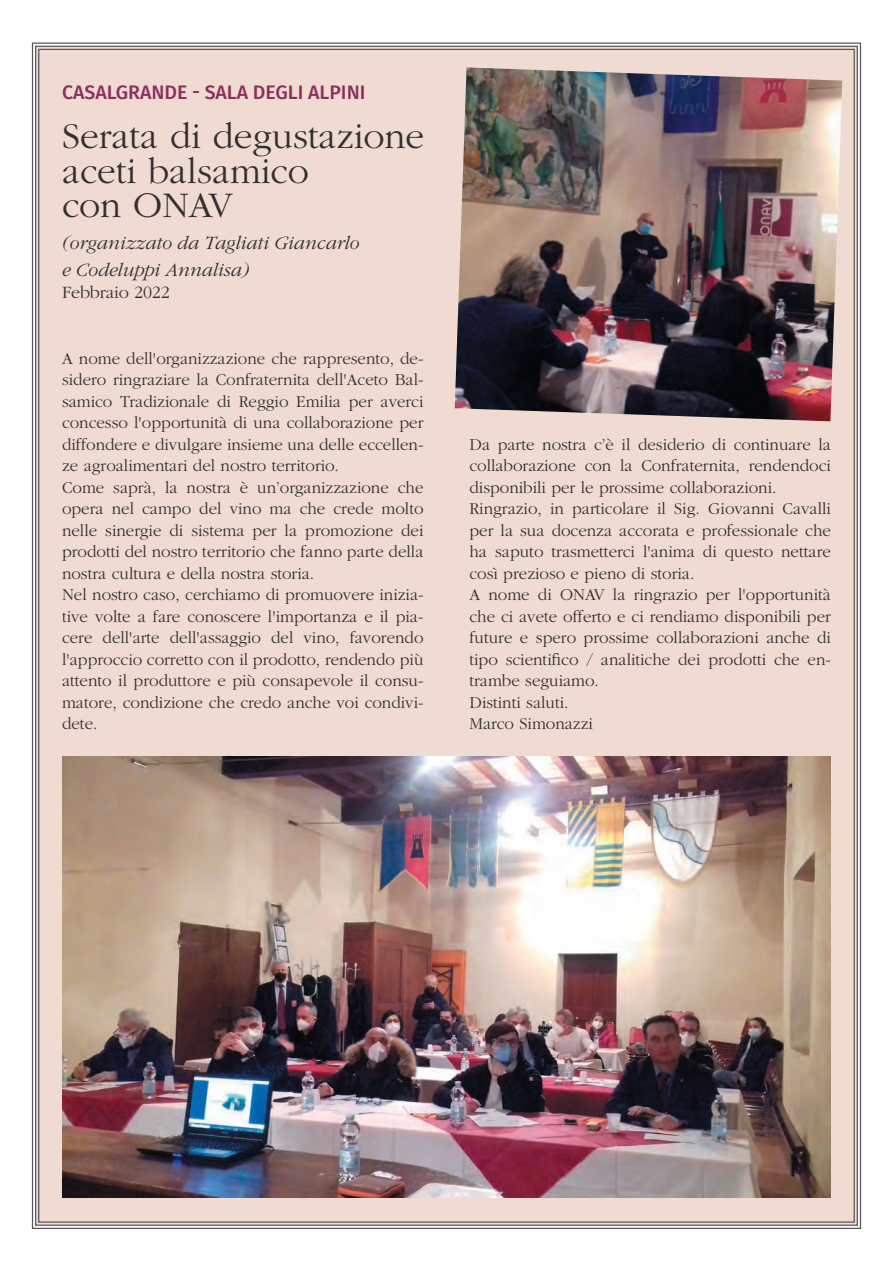
<style>
.page{position:relative;width:893px;height:1263px;background:#fff}
.page>*{position:absolute;margin:0;border:0;box-sizing:border-box;transform-origin:0 0}
.t1{font:300 37.5px/34.5px "Garamond";color:#312f30}
.t2{font:italic 300 19.5px/27px "Garamond";color:#312f30}
.t3{font:500 19.5px "Fira Sans";color:#8b2f5c}
.t4{font:300 18px "Garamond";letter-spacing:-.01em;color:#312f30}
.t5{font:300 17.25px/21.5px "Garamond";color:#312f30}
</style>
<div class="page">
<div style="left:31px;top:42px;width:831px;height:1187px;background:#efdbd2"></div>
<img style="left:455px;top:67px;width:387px;height:354px">
<img style="left:62px;top:757px;width:769px;height:440px">
<p class="t3" style="left:62px;top:77px;width:305px">CASALGRANDE - SALA DEGLI ALPINI</p>
<h1 class="t1" style="left:62px;top:120px;width:364px">Serata di degustazione aceti balsamico<br>con ONAV</h1>
<p class="t2" style="left:62px;top:230px;width:299px">(organizzato da Tagliati Giancarlo e Codeluppi Annalisa)</p>
<p class="t4" style="left:62px;top:283px;width:109px">Febbraio 2022</p>
<p class="t5" style="left:62px;top:348px;width:363px">A nome dell'organizzazione che rappresento, de&shy;sidero ringraziare la Confraternita dell'Aceto Bal&shy;samico Tradizionale di Reggio Emilia per averci concesso l'opportunità di una collaborazione per diffondere e divulgare insieme una delle eccellen&shy;ze agroalimentari del nostro territorio.<br>Come saprà, la nostra è un’organizzazione che opera nel campo del vino ma che crede molto nelle sinergie di sistema per la promozione dei prodotti del nostro territorio che fanno parte della nostra cultura e della nostra storia.<br>Nel nostro caso, cerchiamo di promuovere inizia&shy;tive volte a fare conoscere l'importanza e il pia&shy;cere dell'arte dell'assaggio del vino, favorendo l'approccio corretto con il prodotto, rendendo più attento il produttore e più consapevole il consu&shy;matore, condizione che credo anche voi condivi&shy;dete.</p>
<p class="t5" style="left:469px;top:434px;width:363px">Da parte nostra c’è il desiderio di continuare la collaborazione con la Confraternita, rendendoci disponibili per le prossime collaborazioni.<br>Ringrazio, in particolare il Sig. Giovanni Cavalli per la sua docenza accorata e professionale che ha saputo trasmetterci l'anima di questo nettare così prezioso e pieno di storia.<br>A nome di ONAV la ringrazio per l'opportunità che ci avete offerto e ci rendiamo disponibili per future e spero prossime collaborazioni anche di tipo scientifico / analitiche dei prodotti che en&shy;trambe seguiamo.<br>Distinti saluti.<br>Marco Simonazzi</p>
</div>
